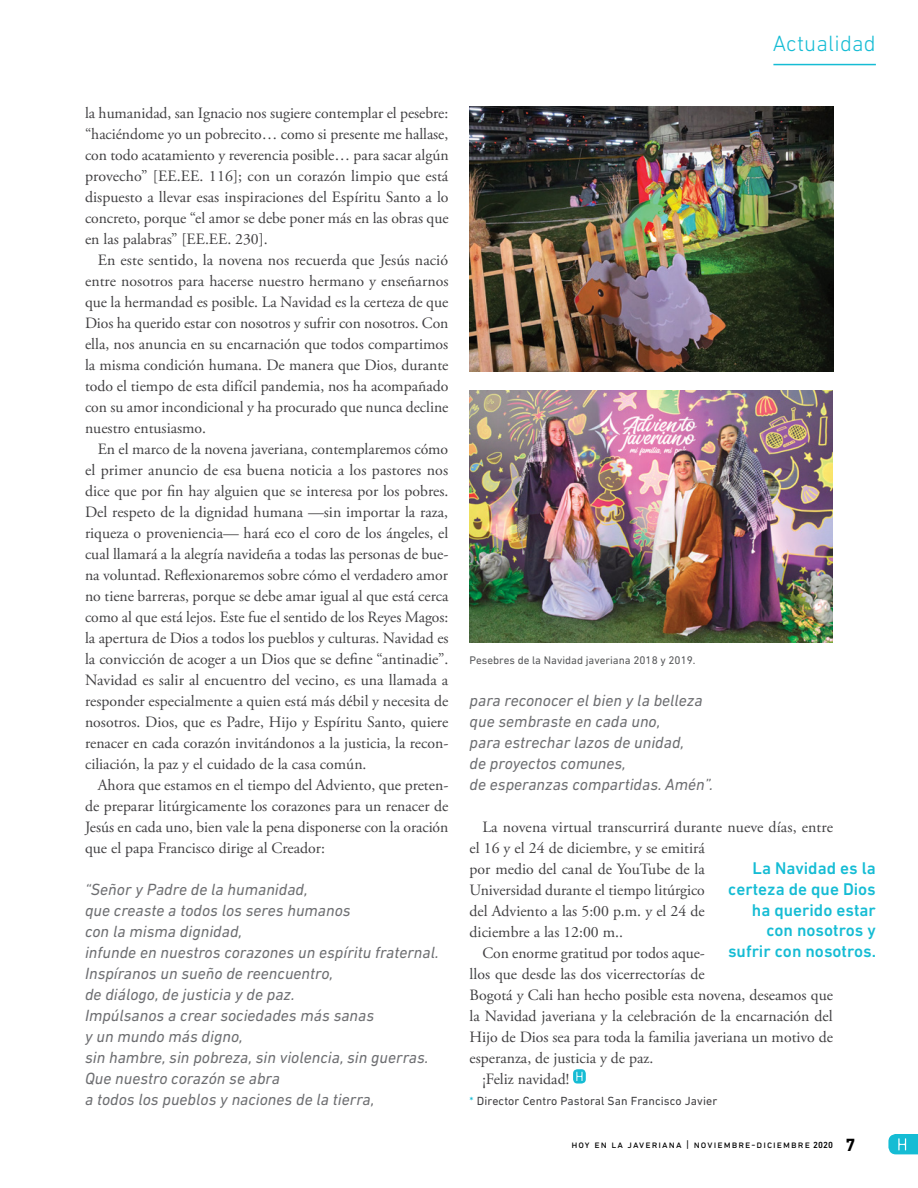
<style>
.page{position:relative;width:918px;height:1188px;background:#fff}
.page>*{position:absolute;margin:0;border:0;box-sizing:border-box;transform-origin:0 0}
.t1{font:300 22.5px "DIN Next LT Pro";letter-spacing:.01em;color:#15bcd4}
.t2{font:700 18px "DIN Next LT Pro";color:#000}
.t3{font:500 17.25px/21px "DIN Next LT Pro";color:#15bcd4;text-align:right}
.t4{font:italic 16.5px/21px "DIN Next LT Pro";color:#6d6e71}
.t5{font:15.75px/21px "Adobe Garamond Pro";color:#414042;text-align:justify}
.t6{font:12px "DIN Next LT Pro";letter-spacing:.01em;color:#414042}
.t7{font:11.25px "DIN Next LT Pro";color:#58595b}
.t8{font:10.5px "DIN Next LT Pro";letter-spacing:.1em;color:#000}
.s1{color:#15bcd4}
.s2{font-weight:500;font-size:9px}
</style>
<div class="page">
<svg style="left:888px;top:1134px;width:30px;height:20px"></svg>
<hr style="left:773px;top:64px;width:103px;height:1px;background:#15bcd4">
<svg style="left:573px;top:1069px;width:13px;height:15px"></svg>
<svg style="left:576px;top:1072px;width:6px;height:9px"></svg>
<img style="left:470px;top:107px;width:364px;height:265px">
<img style="left:470px;top:390px;width:363px;height:253px">
<h1 class="t1" style="left:773px;top:31px;width:105px">Actualidad</h1>
<p class="t5" style="left:85px;top:103px;width:365px">la humanidad, san Ignacio nos sugiere contemplar el pesebre: “haciéndome yo un pobrecito… como si presente me hallase, con todo acatamiento y reverencia posible… para sacar algún provecho” [EE.EE. 116]; con un corazón limpio que está dispuesto a llevar esas inspiraciones del Espíritu Santo a lo concreto, porque “el amor se debe poner más en las obras que en las palabras” [EE.EE. 230].</p>
<p class="t5" style="left:85px;top:250px;width:365px;text-indent:13px">En este sentido, la novena nos recuerda que Jesús nació entre nosotros para hacerse nuestro hermano y enseñarnos que la hermandad es posible. La Navidad es la certeza de que Dios ha querido estar con nosotros y sufrir con nosotros. Con ella, nos anuncia en su encarnación que todos compartimos la misma condición humana. De manera que Dios, durante todo el tiempo de esta difícil pandemia, nos ha acompañado con su amor incondicional y ha procurado que nunca decline nuestro entusiasmo.</p>
<p class="t5" style="left:85px;top:439px;width:365px;text-indent:13px">En el marco de la novena javeriana, contemplaremos cómo el primer anuncio de esa buena noticia a los pastores nos dice que por fin hay alguien que se interesa por los pobres.<br>Del respeto de la dignidad humana —sin importar la raza, riqueza o proveniencia— hará eco el coro de los ángeles, el cual llamará a la alegría navideña a todas las personas de bue&shy;na voluntad. Reflexionaremos sobre cómo el verdadero amor no tiene barreras, porque se debe amar igual al que está cerca como al que está lejos. Este fue el sentido de los Reyes Magos: la apertura de Dios a todos los pueblos y culturas. Navidad es la convicción de acoger a un Dios que se define “antinadie”.<br>Navidad es salir al encuentro del vecino, es una llamada a responder especialmente a quien está más débil y necesita de nosotros. Dios, que es Padre, Hijo y Espíritu Santo, quiere renacer en cada corazón invitándonos a la justicia, la recon&shy;ciliación, la paz y el cuidado de la casa común.</p>
<p class="t5" style="left:85px;top:775px;width:365px;text-indent:13px">Ahora que estamos en el tiempo del Adviento, que preten&shy;de preparar litúrgicamente los corazones para un renacer de Jesús en cada uno, bien vale la pena disponerse con la oración que el papa Francisco dirige al Creador:</p>
<p class="t4" style="left:85px;top:878px;width:355px">“Señor y Padre de la humanidad,<br>que creaste a todos los seres humanos<br>con la misma dignidad,<br>infunde en nuestros corazones un espíritu fraternal.<br>Inspíranos un sueño de reencuentro,<br>de diálogo, de justicia y de paz.<br>Impúlsanos a crear sociedades más sanas<br>y un mundo más digno,<br>sin hambre, sin pobreza, sin violencia, sin guerras.<br>Que nuestro corazón se abra<br>a todos los pueblos y naciones de la tierra,</p>
<p class="t7" style="left:470px;top:653px;width:227px">Pesebres de la Navidad javeriana 2018 y 2019.</p>
<p class="t4" style="left:470px;top:689px;width:245px">para reconocer el bien y la belleza que sembraste en cada uno,<br>para estrechar lazos de unidad,<br>de proyectos comunes,<br>de esperanzas compartidas. Amén”.</p>
<p class="t5" style="left:482px;top:817px;width:352px">La novena virtual transcurrirá durante nueve días, entre</p>
<p class="t5" style="left:470px;top:838px;width:237px">el 16 y el 24 de diciembre, y se emitirá</p>
<p class="t5" style="left:470px;top:859px;width:237px">por medio del canal de YouTube de la</p>
<p class="t5" style="left:470px;top:880px;width:237px">Universidad durante el tiempo litúrgico</p>
<p class="t5" style="left:470px;top:901px;width:237px">del Adviento a las 5:00 p.m. y el 24 de</p>
<p class="t5" style="left:470px;top:922px;width:155px">diciembre a las 12:00 m..</p>
<p class="t5" style="left:482px;top:943px;width:224px">Con enorme gratitud por todos aque-</p>
<p class="t5" style="left:470px;top:964px;width:237px">llos que desde las dos vicerrectorías de</p>
<p class="t5" style="left:470px;top:985px;width:365px">Bogotá y Cali han hecho posible esta novena, deseamos que</p>
<p class="t5" style="left:470px;top:1006px;width:365px">la Navidad javeriana y la celebración de la encarnación del</p>
<p class="t5" style="left:470px;top:1027px;width:365px">Hijo de Dios sea para toda la familia javeriana un motivo de</p>
<p class="t5" style="left:470px;top:1048px;width:185px">esperanza, de justicia y de paz.</p>
<p class="t5" style="left:482px;top:1069px;width:88px">¡Feliz navidad!</p>
<p class="t6" style="left:470px;top:1094px;width:249px"><span class="s1">*</span> Director Centro Pastoral San Francisco Javier</p>
<p class="t3" style="left:728px;top:857px;width:150px">La Navidad es la certeza de que Dios ha querido estar con nosotros y sufrir con nosotros.</p>
<p class="t8" style="left:571px;top:1139px;width:263px">hoy en la javeriana | noviembre-diciembre <span class="s2">2020</span></p>
<p class="t2" style="left:845px;top:1135px;width:12px">7</p>
</div>
